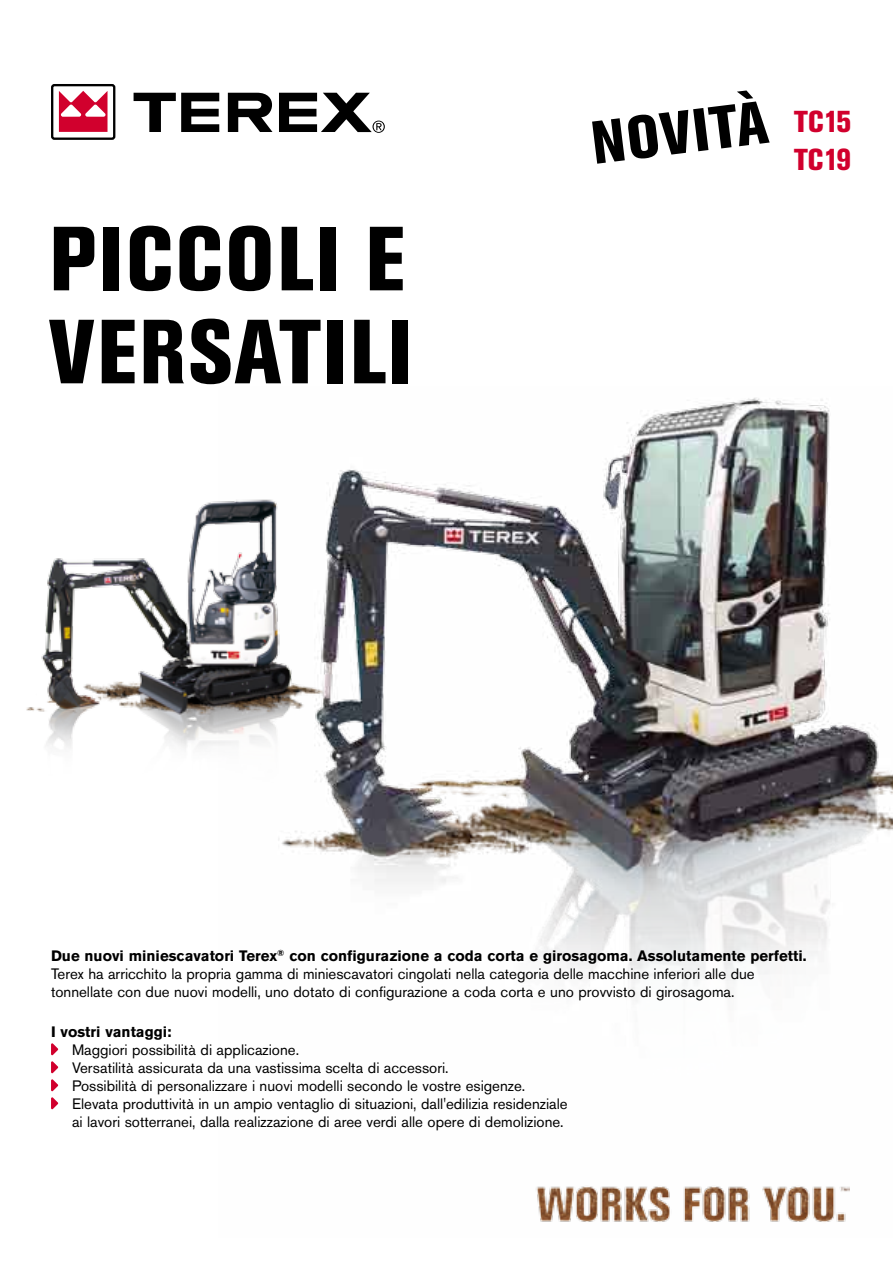
<style>
.page{position:relative;width:893px;height:1263px;background:#fff}
.page>*{position:absolute;margin:0;border:0;box-sizing:border-box;transform-origin:0 0}
.t1{font:800 condensed 90px/93px "Akzidenz Grotesk Pro";letter-spacing:.03em;color:#000}
.t2{font:800 condensed 60px "Akzidenz Grotesk Pro";color:#000}
.t3{font:800 condensed 30px/37.5px "Akzidenz Grotesk Pro";letter-spacing:-.01em;color:#d1002d}
.t4{font:15px/18px "Akzidenz Grotesk Pro";color:#000}
.t5{font:700 15px "Akzidenz Grotesk Pro";color:#000}
.s1{font-weight:700}
</style>
<div class="page">
<img style="left:26px;top:501px;width:193px;height:247px">
<img style="left:219px;top:397px;width:674px;height:795px">
<img style="left:530px;top:1179px;width:319px;height:43px">
<div style="left:51px;top:84px;width:64px;height:56px;border:2px solid #000;border-radius:2px"></div>
<svg style="left:59px;top:91px;width:49px;height:41px"></svg>
<svg style="left:134px;top:93px;width:251px;height:40px"></svg>
<svg style="left:51px;top:1043px;width:7px;height:12px"></svg>
<svg style="left:51px;top:1061px;width:7px;height:12px"></svg>
<svg style="left:51px;top:1079px;width:7px;height:12px"></svg>
<svg style="left:51px;top:1097px;width:7px;height:12px"></svg>
<h1 class="t1" style="left:49px;top:211px;width:365px">PICCOLI E<br>VERSATILI</h1>
<h2 class="t2" style="left:587px;top:105px;width:178px;rotate:-7deg">NOVI TÀ</h2>
<h3 class="t3" style="left:794px;top:102px;width:59px">TC15<br>TC19</h3>
<p class="t4" style="left:51px;top:947px;width:757px"><span class="s1">Due nuovi miniescavatori Terex</span><sup>®</sup> <span class="s1">con configurazione a coda corta e girosagoma. Assolutamente perfetti.<br></span>Terex ha arricchito la propria gamma di miniescavatori cingolati nella categoria delle macchine inferiori alle due tonnellate con due nuovi modelli, uno dotato di configurazione a coda corta e uno provvisto di girosagoma.</p>
<p class="t5" style="left:51px;top:1022px;width:122px">I vostri vantaggi:</p>
<p class="t4" style="left:72px;top:1041px;width:497px">Maggiori possibilità di applicazione.<br>Versatilità assicurata da una vastissima scelta di accessori.<br>Possibilità di personalizzare i nuovi modelli secondo le vostre esigenze.<br>Elevata produttività in un ampio ventaglio di situazioni, dall'edilizia residenziale ai lavori sotterranei, dalla realizzazione di aree verdi alle opere di demolizione.</p>
</div>
